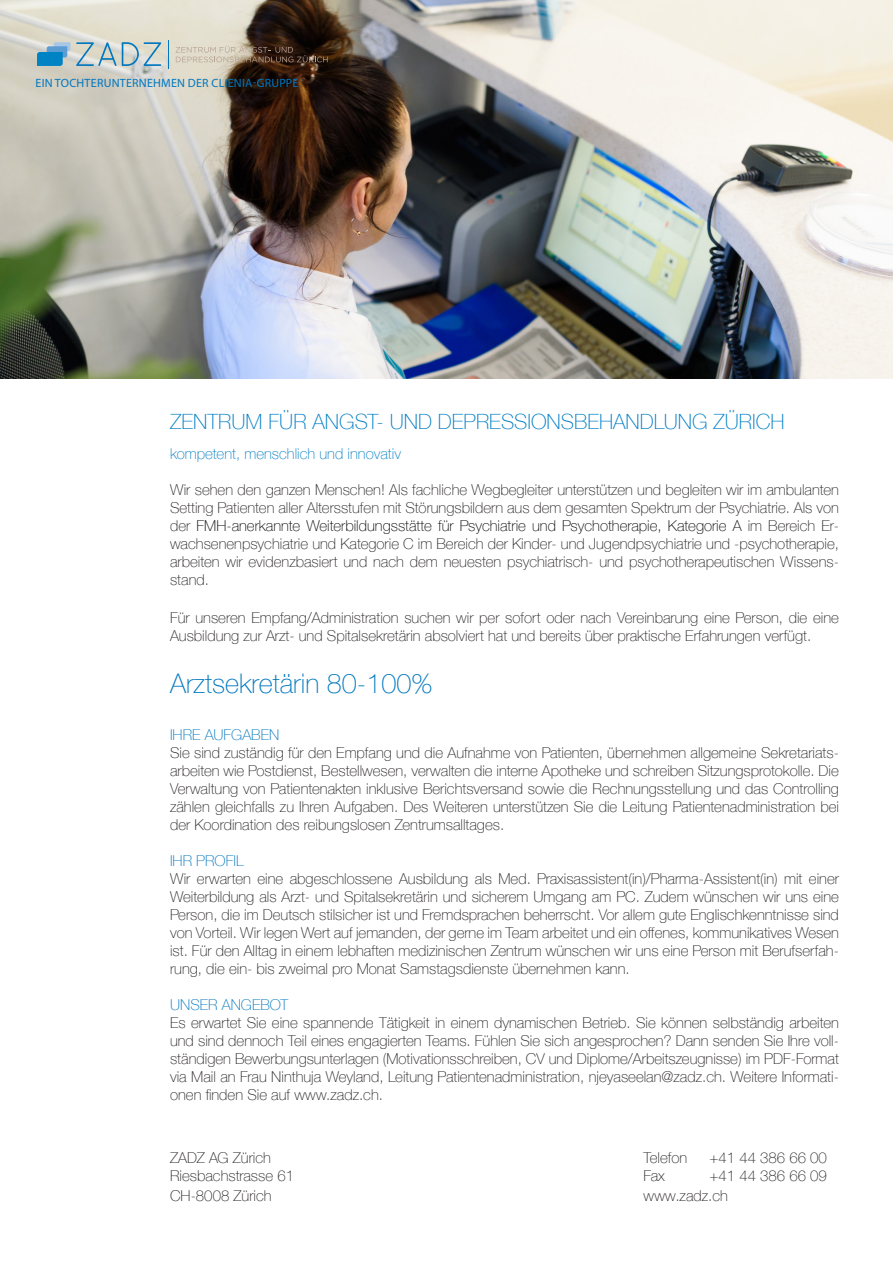
<style>
.page{position:relative;width:893px;height:1263px;background:#fff}
.page>*{position:absolute;margin:0;border:0;box-sizing:border-box;transform-origin:0 0}
.t1{font:100 27px "Helvetica Neue";color:#0077bf}
.t2{font:100 21px "Helvetica Neue";color:#007ec5}
.t3{font:100 15px/18px "Helvetica Neue";color:#231f20;text-align:justify}
.t4{font:100 15px "Helvetica Neue";color:#0077bf}
.t5{font:100 15px "Helvetica Neue";color:#007ec5}
.t6{font:12px "Myriad Pro";letter-spacing:.02em;color:#0077bf}
.s1{color:#000}
</style>
<div class="page">
<img style="left:0;top:0;width:893px;height:378px">
<svg style="left:37px;top:42px;width:33px;height:24px"></svg>
<svg style="left:76px;top:42px;width:85px;height:24px;background:#b2c7cc"></svg>
<svg style="left:168px;top:40px;width:1px;height:28px"></svg>
<svg style="left:176px;top:46px;width:152px;height:16px;background:#897a6b"></svg>
<p class="t6" style="left:36px;top:75px;width:264px">EIN TOCHTERUNTERNEHMEN DER CLIENIA-GRUPPE</p>
<p class="t2" style="left:170px;top:406px;width:616px">ZENTRUM FÜR ANGST- UND DEPRESSIONSBEHANDLUNG ZÜRICH</p>
<p class="t5" style="left:170px;top:442px;width:232px">kompetent, menschlich und innovativ</p>
<p class="t3" style="left:170px;top:480px;width:670px">Wir sehen den ganzen Menschen! Als fachliche Wegbegleiter unterstützen und begleiten wir im ambulanten Setting Patienten aller Altersstufen mit Störungsbildern aus dem gesamten Spektrum der Psychiatrie. Als von der <span class="s1">FMH-anerkannte Weiterbildungsstätte für Psychiatrie und Psychotherapie, Kategorie A</span> im Bereich Er&shy;wachsenenpsychiatrie und Kategorie C im Bereich der Kinder- und Jugendpsychiatrie und -psychotherapie, arbeiten wir evidenzbasiert und nach dem neuesten psychiatrisch- und psychotherapeutischen Wissens&shy;stand.</p>
<p class="t3" style="left:170px;top:608px;width:670px">Für unseren Empfang/Administration suchen wir per sofort oder nach Vereinbarung eine Person, die eine<br>Ausbildung zur Arzt- und Spitalsekretärin absolviert hat und bereits über praktische Erfahrungen verfügt.</p>
<p class="t1" style="left:170px;top:663px;width:264px">Arztsekretärin 80-100%</p>
<p class="t4" style="left:170px;top:723px;width:111px">IHRE AUFGABEN</p>
<p class="t3" style="left:170px;top:743px;width:670px">Sie sind zuständig für den Empfang und die Aufnahme von Patienten, übernehmen allgemeine Sekretariats&shy;arbeiten wie Postdienst, Bestellwesen, verwalten die interne Apotheke und schreiben Sitzungsprotokolle. Die Verwaltung von Patientenakten inklusive Berichtsversand sowie die Rechnungsstellung und das Controlling zählen gleichfalls zu Ihren Aufgaben. Des Weiteren unterstützen Sie die Leitung Patientenadministration bei der Koordination des reibungslosen Zentrumsalltages.</p>
<p class="t4" style="left:170px;top:849px;width:75px">IHR PROFIL</p>
<p class="t3" style="left:170px;top:869px;width:670px">Wir erwarten eine abgeschlossene Ausbildung als Med. Praxisassistent(in)/Pharma-Assistent(in) mit einer Weiterbildung als Arzt- und Spitalsekretärin und sicherem Umgang am PC. Zudem wünschen wir uns eine Person, die im Deutsch stilsicher ist und Fremdsprachen beherrscht. Vor allem gute Englischkenntnisse sind von Vorteil. Wir legen Wert auf jemanden, der gerne im Team arbeitet und ein offenes, kommunikatives Wesen ist. Für den Alltag in einem lebhaften medizinischen Zentrum wünschen wir uns eine Person mit Berufserfah&shy;rung, die ein- bis zweimal pro Monat Samstagsdienste übernehmen kann.</p>
<p class="t4" style="left:170px;top:993px;width:120px">UNSER ANGEBOT</p>
<p class="t3" style="left:170px;top:1013px;width:670px">Es erwartet Sie eine spannende Tätigkeit in einem dynamischen Betrieb. Sie können selbständig arbeiten und sind dennoch Teil eines engagierten Teams. Fühlen Sie sich angesprochen? Dann senden Sie Ihre voll&shy;ständigen Bewerbungsunterlagen (Motivationsschreiben, CV und Diplome/Arbeitszeugnisse) im PDF-Format via Mail an Frau Ninthuja Weyland, Leitung Patientenadministration, njeyaseelan@zadz.ch. Weitere Informati&shy;onen finden Sie auf www.zadz.ch.</p>
<p class="t3" style="left:170px;top:1148px;width:102px">ZADZ AG Zürich</p>
<p class="t3" style="left:170px;top:1166px;width:125px">Riesbachstrasse 61</p>
<p class="t3" style="left:170px;top:1186px;width:103px">CH-8008 Zürich</p>
<p class="t3" style="left:643px;top:1148px;width:45px">Telefon</p>
<p class="t3" style="left:709px;top:1148px;width:119px">+41 44 386 66 00</p>
<p class="t3" style="left:643px;top:1166px;width:23px">Fax</p>
<p class="t3" style="left:709px;top:1166px;width:119px">+41 44 386 66 09</p>
<p class="t3" style="left:643px;top:1186px;width:86px">www.zadz.ch</p>
</div>
